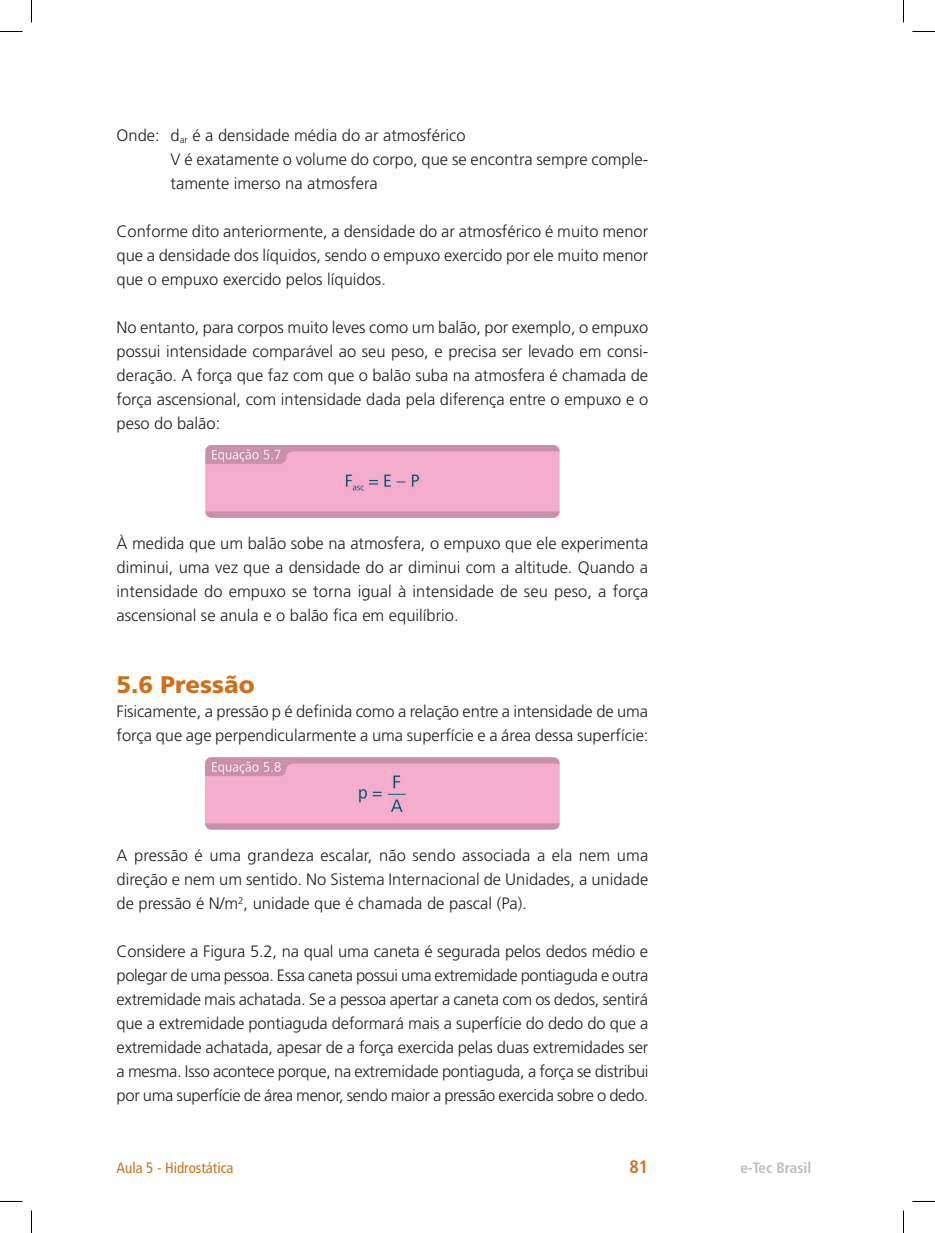
<style>
.page{position:relative;width:935px;height:1233px;background:#fff}
.page>*{position:absolute;margin:0;border:0;box-sizing:border-box;transform-origin:0 0}
.t1{font:900 24px "Frutiger LT Std";color:#ce7018}
.t2{font:700 condensed 18px "Frutiger LT Std";color:#ce7018}
.t3{font:300 16.5px/24px "Frutiger LT Std";color:#231f20;text-align:justify}
.t4{font:condensed 15px "Frutiger LT Std";color:#ce7018}
.t5{font:700 condensed 15px "Frutiger LT Std";color:#bcbdc0}
</style>
<div class="page">
<img style="left:205px;top:445px;width:354px;height:72px">
<img style="left:205px;top:757px;width:354px;height:72px">
<svg style="left:0;top:31px;width:22px;height:1px"></svg>
<svg style="left:912px;top:31px;width:23px;height:1px"></svg>
<svg style="left:0;top:1201px;width:22px;height:1px"></svg>
<svg style="left:912px;top:1201px;width:23px;height:1px"></svg>
<svg style="left:31px;top:0;width:1px;height:23px"></svg>
<svg style="left:31px;top:1210px;width:1px;height:22px"></svg>
<svg style="left:903px;top:0;width:1px;height:23px"></svg>
<svg style="left:903px;top:1210px;width:1px;height:22px"></svg>
<p class="t3" style="left:171px;top:123px;width:479px;text-align:left;text-indent:-54px">Onde: d<sub>ar</sub> é a densidade média do ar atmosférico<br>V é exatamente o volume do corpo, que se encontra sempre comple&shy;tamente imerso na atmosfera</p>
<p class="t3" style="left:117px;top:219px;width:533px">Conforme dito anteriormente, a densidade do ar atmosférico é muito menor que a densidade dos líquidos, sendo o empuxo exercido por ele muito menor que o empuxo exercido pelos líquidos.</p>
<p class="t3" style="left:117px;top:315px;width:533px">No entanto, para corpos muito leves como um balão, por exemplo, o empuxo possui intensidade comparável ao seu peso, e precisa ser levado em consi&shy;deração. A força que faz com que o balão suba na atmosfera é chamada de força ascensional, com intensidade dada pela diferença entre o empuxo e o peso do balão:</p>
<p class="t3" style="left:117px;top:531px;width:533px">À medida que um balão sobe na atmosfera, o empuxo que ele experimenta diminui, uma vez que a densidade do ar diminui com a altitude. Quando a intensidade do empuxo se torna igual à intensidade de seu peso, a força ascensional se anula e o balão fica em equilíbrio.</p>
<h1 class="t1" style="left:117px;top:670px;width:140px">5.6 Pressão</h1>
<p class="t3" style="left:117px;top:699px;width:533px">Fisicamente, a pressão p é definida como a relação entre a intensidade de uma força que age perpendicularmente a uma superfície e a área dessa superfície:</p>
<p class="t3" style="left:117px;top:843px;width:533px">A pressão é uma grandeza escalar, não sendo associada a ela nem uma direção e nem um sentido. No Sistema Internacional de Unidades, a unidade de pressão é N/m<sup>2</sup>, unidade que é chamada de pascal (Pa).</p>
<p class="t3" style="left:117px;top:939px;width:533px">Considere a Figura 5.2, na qual uma caneta é segurada pelos dedos médio e polegar de uma pessoa. Essa caneta possui uma extremidade pontiaguda e outra extremidade mais achatada. Se a pessoa apertar a caneta com os dedos, sentirá que a extremidade pontiaguda deformará mais a superfície do dedo do que a extremidade achatada, apesar de a força exercida pelas duas extremidades ser a mesma. Isso acontece porque, na extremidade pontiaguda, a força se distribui por uma superfície de área menor, sendo maior a pressão exercida sobre o dedo.</p>
<p class="t4" style="left:117px;top:1159px;width:118px">Aula 5 - Hidrostática</p>
<p class="t2" style="left:629px;top:1156px;width:20px">81</p>
<p class="t5" style="left:740px;top:1158px;width:72px">e-Tec Brasil</p>
</div>
